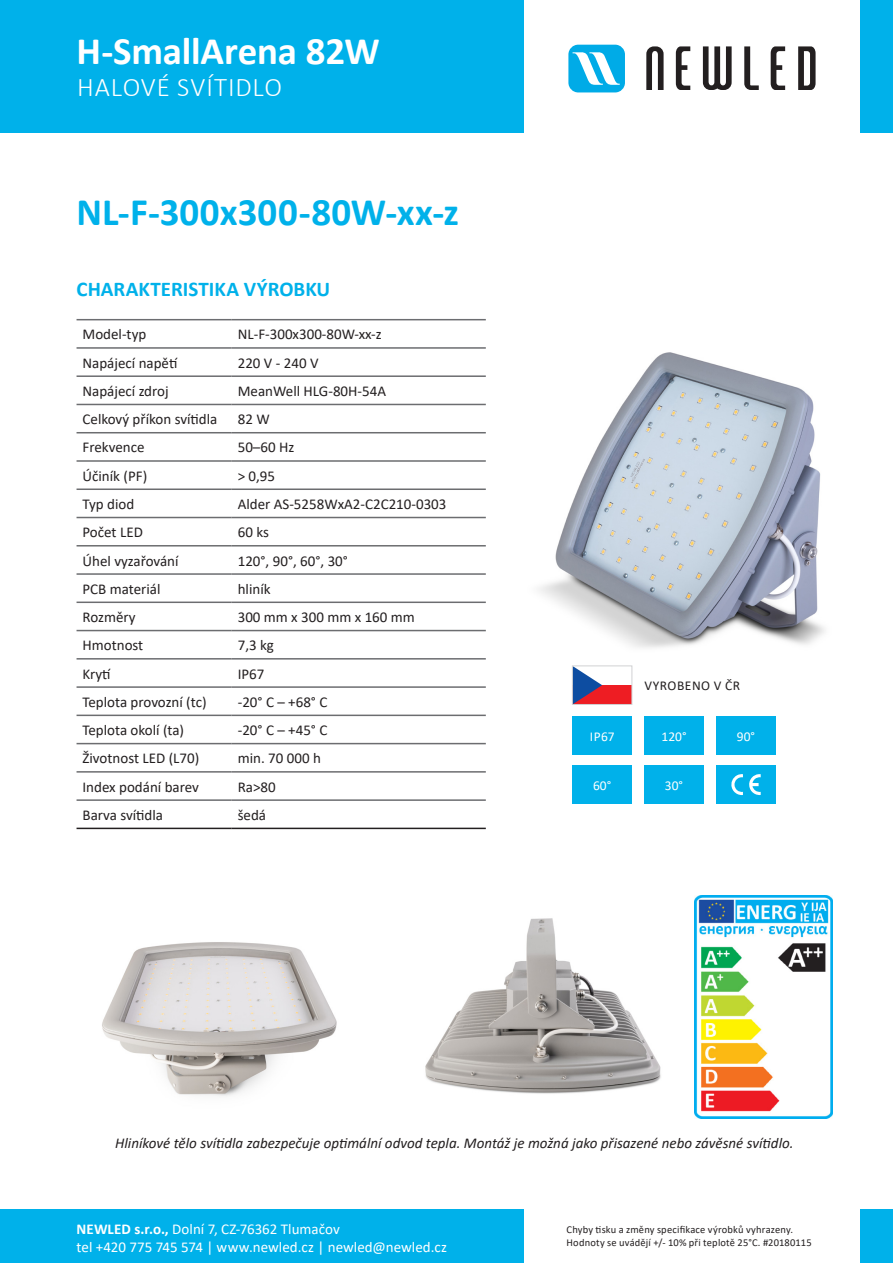
<style>
.page{position:relative;width:893px;height:1263px;background:#fff}
.page>*{position:absolute;margin:0;border:0;box-sizing:border-box;transform-origin:0 0}
.t1{font:700 39px "Calibri";letter-spacing:.005em;color:#00b1ea}
.t2{font:700 39px "Calibri";letter-spacing:-.005em;color:#fff}
.t3{font:300 27px "Calibri";letter-spacing:.035em;color:#fff}
.t4{font:700 21px "Calibri";color:#00b1ea}
.t5{font:15px "Calibri";color:#231f20}
.t6{font:italic 15px "Calibri";color:#231f20}
.t7{font:15px "Calibri";color:#fff}
.t8{font:13.5px "Calibri";color:#fff}
.t9{font:13.5px "Calibri";letter-spacing:.04em;color:#231f20}
.t10{font:10.5px "Calibri";letter-spacing:.015em;color:#231f20}
.s1{font-weight:700}
</style>
<div class="page">
<img style="left:102px;top:942px;width:235px;height:154px">
<div style="left:0;top:0;width:523px;height:133px;background:#00b1ea"></div>
<div style="left:0;top:1210px;width:523px;height:53px;background:#00b1ea"></div>
<div style="left:861px;top:1210px;width:32px;height:53px;background:#00b1ea"></div>
<div style="left:861px;top:0;width:32px;height:133px;background:#00b1ea"></div>
<div style="left:568px;top:45px;width:57px;height:47px;background:#00abe7;border-radius:10px"></div>
<svg style="left:573px;top:52px;width:47px;height:33px"></svg>
<svg style="left:646px;top:46px;width:18px;height:44px"></svg>
<svg style="left:703px;top:46px;width:29px;height:44px"></svg>
<svg style="left:676px;top:46px;width:14px;height:44px"></svg>
<svg style="left:798px;top:46px;width:17px;height:44px"></svg>
<svg style="left:771px;top:46px;width:14px;height:44px"></svg>
<svg style="left:744px;top:46px;width:15px;height:44px"></svg>
<hr style="left:77px;top:319px;width:155px;height:1px;background:#6c6d70">
<hr style="left:232px;top:319px;width:254px;height:1px;background:#6c6d70">
<hr style="left:77px;top:347px;width:155px;height:2px;background:#6c6d70">
<hr style="left:232px;top:347px;width:254px;height:2px;background:#6c6d70">
<hr style="left:77px;top:375px;width:155px;height:2px;background:#6c6d70">
<hr style="left:232px;top:375px;width:254px;height:2px;background:#6c6d70">
<hr style="left:77px;top:404px;width:155px;height:1px;background:#6c6d70">
<hr style="left:232px;top:404px;width:254px;height:1px;background:#6c6d70">
<hr style="left:77px;top:432px;width:155px;height:1px;background:#6c6d70">
<hr style="left:232px;top:432px;width:254px;height:1px;background:#6c6d70">
<hr style="left:77px;top:460px;width:155px;height:2px;background:#6c6d70">
<hr style="left:232px;top:460px;width:254px;height:2px;background:#6c6d70">
<hr style="left:77px;top:488px;width:155px;height:2px;background:#6c6d70">
<hr style="left:232px;top:488px;width:254px;height:2px;background:#6c6d70">
<hr style="left:77px;top:517px;width:155px;height:1px;background:#6c6d70">
<hr style="left:232px;top:517px;width:254px;height:1px;background:#6c6d70">
<hr style="left:77px;top:545px;width:155px;height:1px;background:#6c6d70">
<hr style="left:232px;top:545px;width:254px;height:1px;background:#6c6d70">
<hr style="left:77px;top:573px;width:155px;height:2px;background:#6c6d70">
<hr style="left:232px;top:573px;width:254px;height:2px;background:#6c6d70">
<hr style="left:77px;top:601px;width:155px;height:2px;background:#6c6d70">
<hr style="left:232px;top:601px;width:254px;height:2px;background:#6c6d70">
<hr style="left:77px;top:630px;width:155px;height:1px;background:#6c6d70">
<hr style="left:232px;top:630px;width:254px;height:1px;background:#6c6d70">
<hr style="left:77px;top:658px;width:155px;height:1px;background:#6c6d70">
<hr style="left:232px;top:658px;width:254px;height:1px;background:#6c6d70">
<hr style="left:77px;top:686px;width:155px;height:2px;background:#6c6d70">
<hr style="left:232px;top:686px;width:254px;height:2px;background:#6c6d70">
<hr style="left:77px;top:715px;width:155px;height:1px;background:#6c6d70">
<hr style="left:232px;top:715px;width:254px;height:1px;background:#6c6d70">
<hr style="left:77px;top:743px;width:155px;height:1px;background:#6c6d70">
<hr style="left:232px;top:743px;width:254px;height:1px;background:#6c6d70">
<hr style="left:77px;top:771px;width:155px;height:2px;background:#6c6d70">
<hr style="left:232px;top:771px;width:254px;height:2px;background:#6c6d70">
<hr style="left:77px;top:799px;width:155px;height:2px;background:#6c6d70">
<hr style="left:232px;top:799px;width:254px;height:2px;background:#6c6d70">
<hr style="left:77px;top:828px;width:155px;height:1px;background:#231f20">
<hr style="left:232px;top:828px;width:254px;height:1px;background:#231f20">
<div style="left:572px;top:716px;width:60px;height:39px;background:#00b1ea"></div>
<div style="left:572px;top:765px;width:60px;height:39px;background:#00b1ea"></div>
<div style="left:716px;top:716px;width:60px;height:39px;background:#00b1ea"></div>
<div style="left:716px;top:765px;width:60px;height:39px;background:#00b1ea"></div>
<svg style="left:731px;top:774px;width:30px;height:21px"></svg>
<div style="left:644px;top:716px;width:60px;height:39px;background:#00b1ea"></div>
<div style="left:644px;top:765px;width:60px;height:39px;background:#00b1ea"></div>
<div style="left:572px;top:685px;width:60px;height:19px;background:#ee1d23"></div>
<svg style="left:574px;top:667px;width:28px;height:36px"></svg>
<div style="left:572px;top:665px;width:60px;height:40px;border:1px solid #d1d2d4"></div>
<img style="left:694px;top:896px;width:138px;height:222px">
<img style="left:539px;top:352px;width:286px;height:296px">
<img style="left:425px;top:918px;width:236px;height:176px">
<p class="t2" style="left:77px;top:23px;width:305px">H-SmallArena 82W</p>
<p class="t3" style="left:77px;top:71px;width:207px">HALOVÉ SVÍTIDLO</p>
<p class="t1" style="left:77px;top:184px;width:384px">NL-F-300x300-80W-xx-z</p>
<p class="t4" style="left:77px;top:275px;width:255px">CHARAKTERISTIKA VÝROBKU</p>
<p class="t5" style="left:83px;top:324px;width:65px">Model-typ</p>
<p class="t5" style="left:238px;top:324px;width:146px">NL-F-300x300-80W-xx-z</p>
<p class="t5" style="left:83px;top:352px;width:96px">Napájecí napětí</p>
<p class="t5" style="left:238px;top:352px;width:82px">220 V - 240 V</p>
<p class="t5" style="left:83px;top:381px;width:88px">Napájecí zdroj</p>
<p class="t5" style="left:238px;top:381px;width:150px">MeanWell HLG-80H-54A</p>
<p class="t5" style="left:83px;top:409px;width:136px">Celkový příkon svítidla</p>
<p class="t5" style="left:238px;top:409px;width:33px">82 W</p>
<p class="t5" style="left:83px;top:437px;width:63px">Frekvence</p>
<p class="t5" style="left:238px;top:437px;width:58px">50–60 Hz</p>
<p class="t5" style="left:83px;top:465px;width:66px">Účiník (PF)</p>
<p class="t5" style="left:238px;top:465px;width:39px">&gt; 0,95</p>
<p class="t5" style="left:83px;top:494px;width:53px">Typ diod</p>
<p class="t5" style="left:238px;top:494px;width:210px">Alder AS-5258WxA2-C2C210-0303</p>
<p class="t5" style="left:83px;top:522px;width:62px">Počet LED</p>
<p class="t5" style="left:238px;top:522px;width:33px">60 ks</p>
<p class="t5" style="left:83px;top:550px;width:98px">Úhel vyzařování</p>
<p class="t5" style="left:238px;top:550px;width:112px">120°, 90°, 60°, 30°</p>
<p class="t5" style="left:83px;top:578px;width:79px">PCB materiál</p>
<p class="t5" style="left:238px;top:578px;width:34px">hliník</p>
<p class="t5" style="left:83px;top:607px;width:55px">Rozměry</p>
<p class="t5" style="left:238px;top:607px;width:179px">300 mm x 300 mm x 160 mm</p>
<p class="t5" style="left:83px;top:635px;width:62px">Hmotnost</p>
<p class="t5" style="left:238px;top:635px;width:38px">7,3 kg</p>
<p class="t5" style="left:83px;top:663px;width:30px">Krytí</p>
<p class="t5" style="left:238px;top:663px;width:28px">IP67</p>
<p class="t5" style="left:83px;top:691px;width:126px">Teplota provozní (tc)</p>
<p class="t5" style="left:238px;top:691px;width:91px">-20° C – +68° C</p>
<p class="t5" style="left:83px;top:720px;width:103px">Teplota okolí (ta)</p>
<p class="t5" style="left:238px;top:720px;width:91px">-20° C – +45° C</p>
<p class="t5" style="left:83px;top:748px;width:118px">Životnost LED (L70)</p>
<p class="t5" style="left:238px;top:748px;width:85px">min. 70 000 h</p>
<p class="t5" style="left:83px;top:776px;width:118px">Index podání barev</p>
<p class="t5" style="left:238px;top:776px;width:40px">Ra&gt;80</p>
<p class="t5" style="left:83px;top:804px;width:82px">Barva svítidla</p>
<p class="t5" style="left:238px;top:804px;width:30px">šedá</p>
<p class="t8" style="left:590px;top:727px;width:26px">IP67</p>
<p class="t8" style="left:593px;top:776px;width:20px">60°</p>
<p class="t9" style="left:645px;top:676px;width:97px">VYROBENO V ČR</p>
<p class="t8" style="left:661px;top:727px;width:27px">120°</p>
<p class="t8" style="left:737px;top:727px;width:20px">90°</p>
<p class="t8" style="left:665px;top:776px;width:20px">30°</p>
<p class="t6" style="left:115px;top:1132px;width:680px">Hliníkové tělo svítidla zabezpečuje optimální odvod tepla. Montáž je možná jako přisazené nebo závěsné svítidlo.</p>
<p class="t7" style="left:77px;top:1218px;width:265px"><span class="s1">NEWLED s.r.o.,</span> Dolní 7, CZ-76362 Tlumačov</p>
<p class="t7" style="left:77px;top:1236px;width:372px">tel +420 775 745 574 | www.newled.cz | newled@newled.cz</p>
<p class="t10" style="left:567px;top:1223px;width:228px">Chyby tisku a změny specifikace výrobků vyhrazeny.</p>
<p class="t10" style="left:567px;top:1235px;width:247px">Hodnoty se uvádějí +/- 10% při teplotě 25°C. #20180115</p>
</div>
